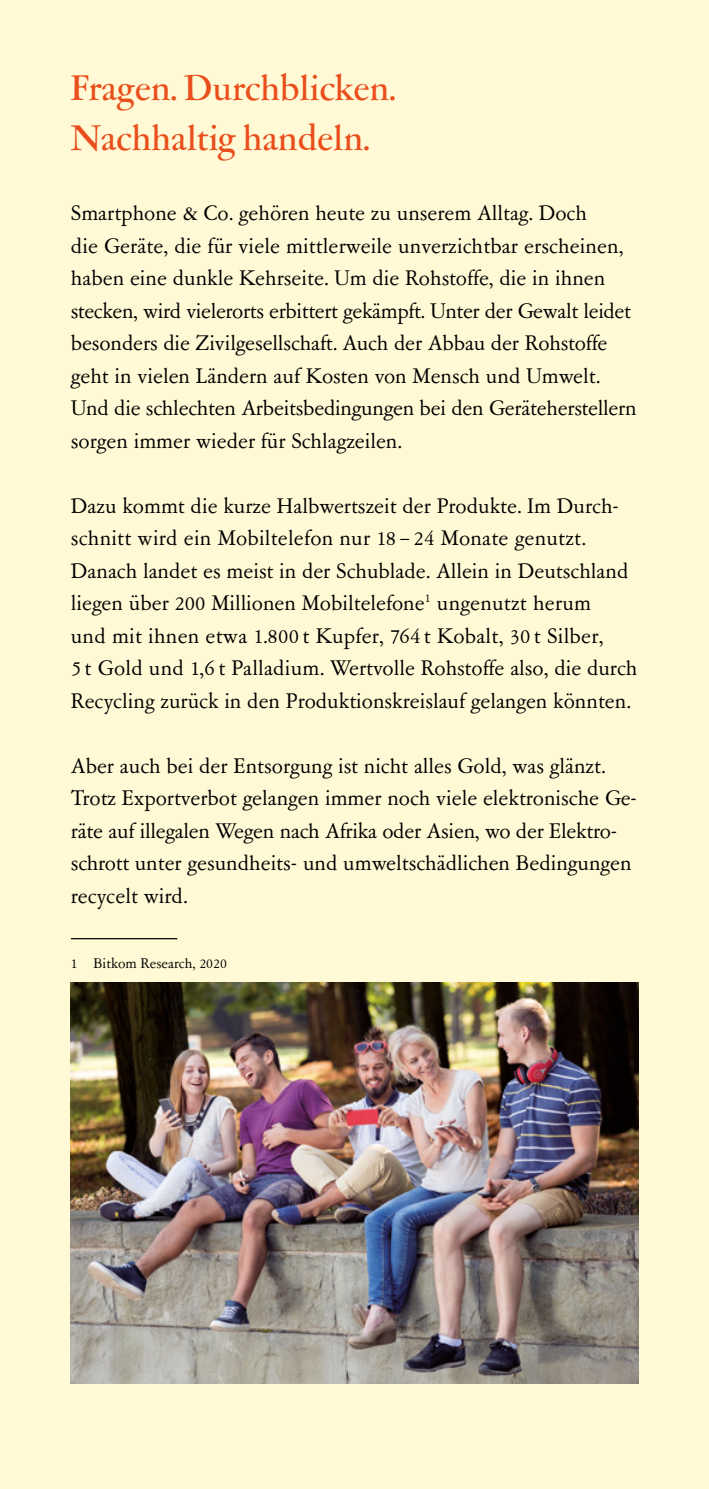
<style>
.page{position:relative;width:709px;height:1489px;background:#fff}
.page>*{position:absolute;margin:0;border:0;box-sizing:border-box;transform-origin:0 0}
.t1{font:500 40px/50px "Garamont Amst SH";letter-spacing:.015em;color:#e94e1b}
.t2{font:23.75px/32.5px "Garamont Amst SB";color:#000}
.t3{font:15.75px "Garamont Amst SB";color:#000}
</style>
<div class="page">
<div style="left:0;top:0;width:709px;height:1488px;background:#fff9d5"></div>
<img style="left:71px;top:982px;width:567px;height:400px">
<hr style="left:71px;top:938px;width:106px;height:1px;background:#000">
<h1 class="t1" style="left:71px;top:65px;width:326px">Fragen. Durchblicken.<br>Nachhaltig handeln.</h1>
<p class="t2" style="left:71px;top:198px;width:567px">Smartphone &amp; Co. gehören heute zu unserem Alltag. Doch<br>die Geräte, die für viele mittlerweile unverzichtbar erscheinen, haben eine dunkle Kehrseite. Um die Rohstoffe, die in ihnen stecken, wird vielerorts erbittert gekämpft. Unter der Gewalt leidet besonders die Zivilgesellschaft. Auch der Abbau der Rohstoffe geht in vielen Ländern auf Kosten von Mensch und Umwelt.<br>Und die schlechten Arbeitsbedingungen bei den Geräteherstellern sorgen immer wieder für Schlagzeilen.</p>
<p class="t2" style="left:71px;top:490px;width:568px">Dazu kommt die kurze Halbwertszeit der Produkte. Im Durch&shy;schnitt wird ein Mobiltelefon nur 18 – 24 Monate genutzt.<br>Danach landet es meist in der Schublade. Allein in Deutschland liegen über 200 Millionen Mobiltelefone<sup>1</sup> ungenutzt herum<br>und mit ihnen etwa 1.800 t Kupfer, 764 t Kobalt, 30 t Silber,<br>5 t Gold und 1,6 t Palladium. Wertvolle Rohstoffe also, die durch Recycling zurück in den Produktionskreislauf gelangen könnten.</p>
<p class="t2" style="left:71px;top:750px;width:567px">Aber auch bei der Entsorgung ist nicht alles Gold, was glänzt.<br>Trotz Exportverbot gelangen immer noch viele elektronische Ge&shy;räte auf illegalen Wegen nach Afrika oder Asien, wo der Elektro&shy;schrott unter gesundheits- und umweltschädlichen Bedingungen recycelt wird.</p>
<p class="t3" style="left:71px;top:955px;width:157px">1 Bitkom Research, 2020</p>
</div>
